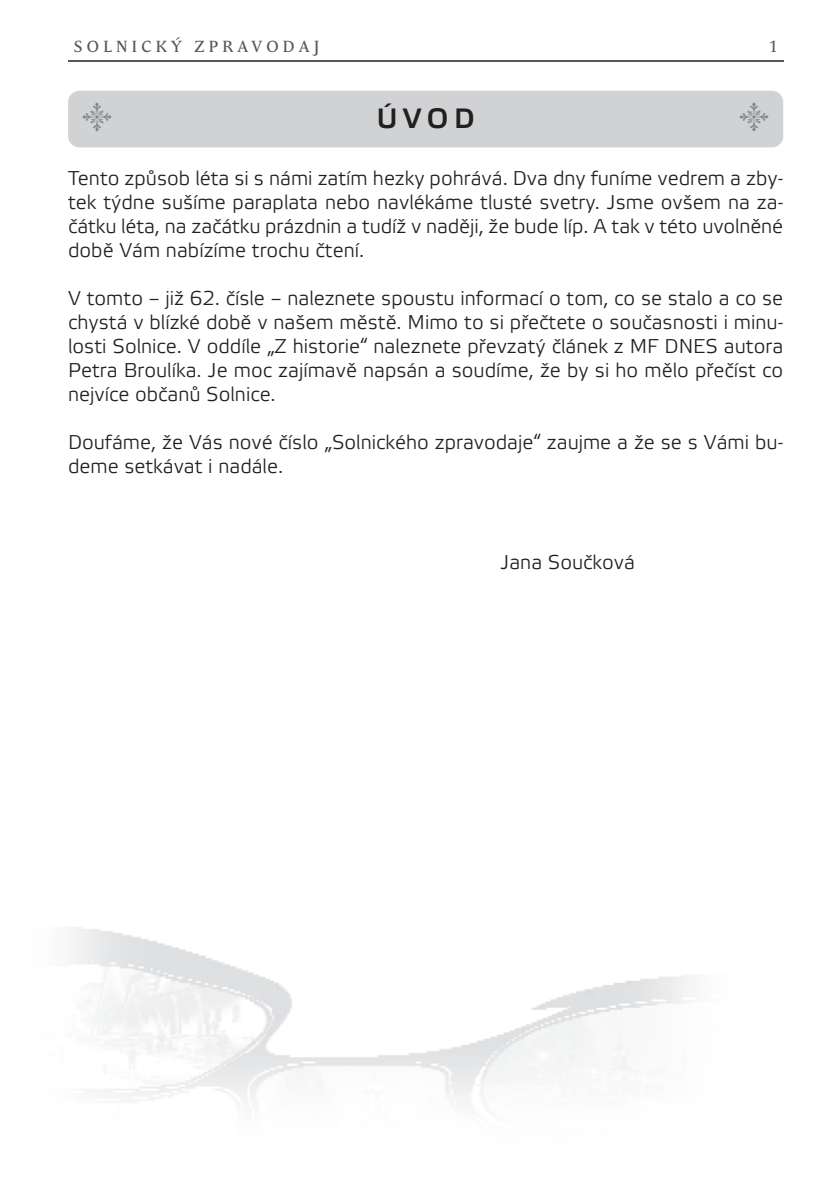
<style>
.page{position:relative;width:840px;height:1191px;background:#fff}
.page>*{position:absolute;margin:0;border:0;box-sizing:border-box;transform-origin:0 0}
.t1{font:28px "Etelka Medium Pro";color:#231f20}
.t2{font:20px/24px "Etelka Light Pro";color:#231f20;text-align:justify}
.t3{font:16px "Andulka Text Pro";letter-spacing:.27em;color:#57585a}
</style>
<div class="page">
<img style="left:71px;top:927px;width:623px;height:177px">
<hr style="left:68px;top:61px;width:714px;height:1px;background:#57585a">
<div style="left:68px;top:91px;width:714px;height:56px;background:#d1d2d4;border-radius:11px"></div>
<p class="t3" style="left:74px;top:41px;width:247px">SOLNICKÝ ZPRAVODAJ</p>
<p class="t3" style="left:768px;top:41px;width:10px">1</p>
<h1 class="t1" style="left:376px;top:108px;width:99px">úvod</h1>
<p class="t2" style="left:68px;top:167px;width:716px">Tento způsob léta si s námi zatím hezky pohrává. Dva dny funíme vedrem a zby&shy;tek týdne sušíme paraplata nebo navlékáme tlusté svetry. Jsme ovšem na za&shy;čátku léta, na začátku prázdnin a tudíž v naději, že bude líp. A tak v této uvolněné době Vám nabízíme trochu čtení.</p>
<p class="t2" style="left:68px;top:287px;width:716px">V tomto – již 62. čísle – naleznete spoustu informací o tom, co se stalo a co se chystá v blízké době v našem městě. Mimo to si přečtete o současnosti i minu&shy;losti Solnice. V oddíle „Z historie“ naleznete převzatý článek z MF DNES autora Petra Broulíka. Je moc zajímavě napsán a soudíme, že by si ho mělo přečíst co nejvíce občanů Solnice.</p>
<p class="t2" style="left:68px;top:431px;width:716px">Doufáme, že Vás nové číslo „Solnického zpravodaje“ zaujme a že se s Vámi bu&shy;deme setkávat i nadále.</p>
<p class="t2" style="left:500px;top:551px;width:136px">Jana Součková</p>
</div>
